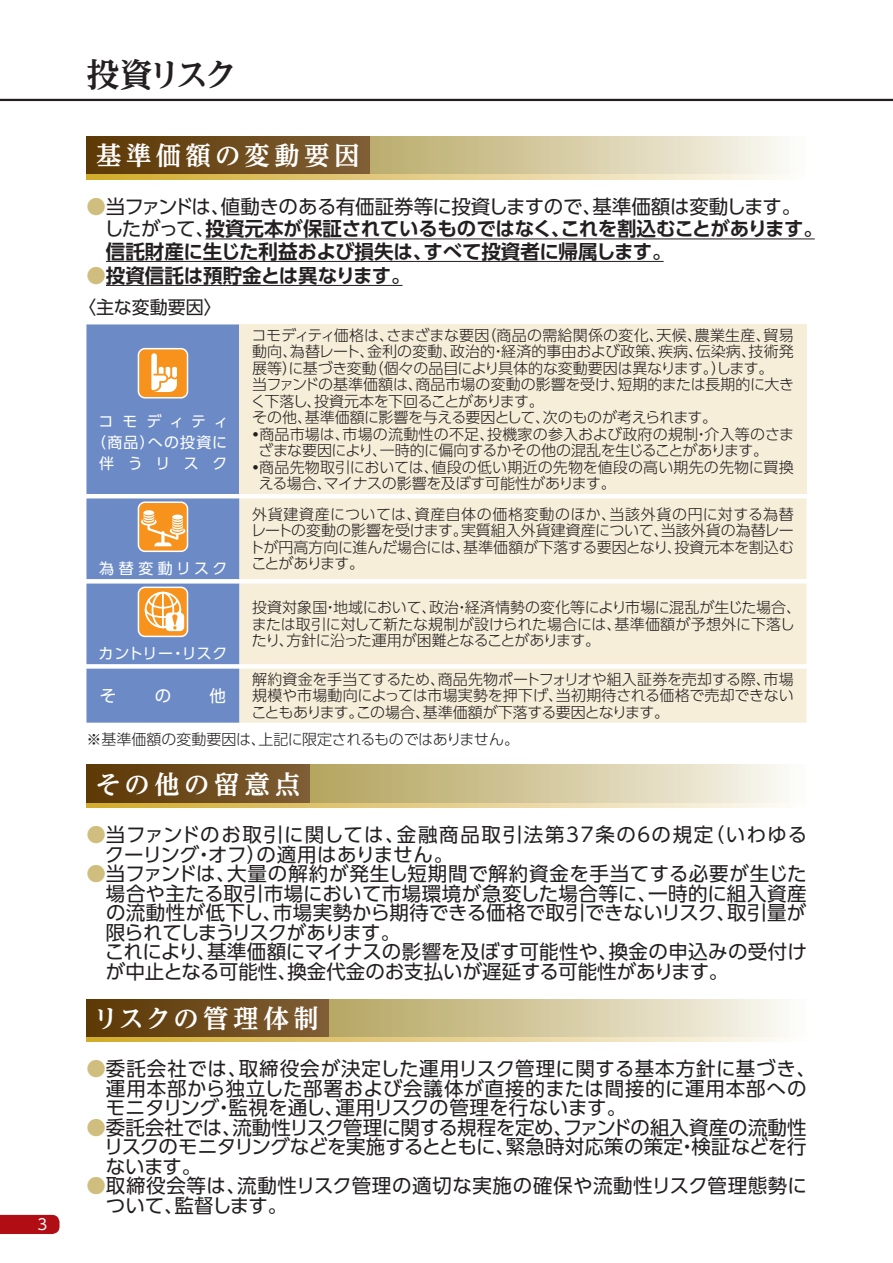
<style>
.page{position:relative;width:893px;height:1263px;background:#fff}
.page>*{position:absolute;margin:0;border:0;box-sizing:border-box;transform-origin:0 0}
.t1{font:700 33px "UD Reimin Pro";letter-spacing:-.125em;color:#231f20}
.t2{font:700 25.5px "UD Reimin Pro";letter-spacing:.17em;color:#fff}
.t3{font:19.5px/19.5px "UD Shin Go Pro";letter-spacing:.005em;color:#231f20}
.t4{font:19.5px/19.5px "UD Shin Go Pro";letter-spacing:.03em;color:#231f20}
.t5{font:700 19.5px/22.5px "UD Shin Go Pro De";letter-spacing:-.01em;color:#231f20}
.t6{font:19.5px/19.5px "UD Shin Go Pro";letter-spacing:.045em;color:#231f20}
.t7{font:19.5px/19.5px "UD Shin Go Pro";letter-spacing:.025em;color:#231f20}
.t8{font:19.5px "UD Shin Go Pro";letter-spacing:-.025em;color:#231f20}
.t9{font:18px "UD Shin Go Pro";color:#231f20}
.t10{font:16.5px "UD Shin Go Pro";color:#fff}
.t11{font:300 15px/16.5px "UD Shin Go Pro";letter-spacing:-.005em;color:#231f20;text-align:justify}
.t12{font:300 15px "UD Shin Go Pro";letter-spacing:.015em;color:#231f20}
.t13{font:300 15px "UD Shin Go Pro";letter-spacing:-.035em;color:#231f20}
.t14{font:300 15px "UD Shin Go Pro";letter-spacing:-.03em;color:#231f20}
.t15{font:300 15px "UD Shin Go Pro";letter-spacing:-.04em;color:#231f20}
.t16{font:15px/21px "UD Shin Go Pro";letter-spacing:.495em;color:#fff;text-align:center}
.t17{font:15px "UD Shin Go Pro";letter-spacing:.025em;color:#fff}
.t18{font:15px "UD Shin Go Pro";letter-spacing:.265em;color:#fff}
.t19{font:15px "UD Shin Go Pro";letter-spacing:.22em;color:#fff}
.s1{color:#cfbe7d}
.s2{font-family:"UD Shin Go Pro";font-weight:400}
.s3{font-family:"UD Shin Go Pro";font-weight:400;color:#cfbe7d}
.s4{font-weight:700}
</style>
<div class="page">
<svg style="left:0;top:1215px;width:60px;height:19px"></svg>
<hr style="left:0;top:99px;width:893px;height:2px;background:#231f20">
<svg style="left:369px;top:136px;width:418px;height:39px;background:#d9d0ab"></svg>
<div style="left:86px;top:136px;width:283px;height:39px;background:linear-gradient(to right,#5c3804,#7f5e35)"></div>
<svg style="left:86px;top:175px;width:696px;height:4px;background:#e5cf8c"></svg>
<hr style="left:205px;top:238px;width:610px;height:1px;background:#231f20">
<hr style="left:106px;top:261px;width:558px;height:1px;background:#231f20">
<hr style="left:106px;top:285px;width:296px;height:1px;background:#231f20">
<div style="left:86px;top:324px;width:153px;height:399px;background:#6c8bc6"></div>
<div style="left:239px;top:324px;width:567px;height:170px;background:#f6eed9"></div>
<div style="left:239px;top:498px;width:567px;height:225px;background:#f6eed9"></div>
<div style="left:138px;top:349px;width:49px;height:49px;background:#f7931d;border-radius:7px"></div>
<div style="left:138px;top:348px;width:50px;height:50px;border:2px solid #fff;border-radius:7px"></div>
<svg style="left:151px;top:353px;width:26px;height:39px"></svg>
<div style="left:138px;top:502px;width:49px;height:49px;background:#f7931d;border-radius:7px"></div>
<div style="left:138px;top:501px;width:50px;height:51px;border:2px solid #fff;border-radius:7px"></div>
<svg style="left:141px;top:510px;width:44px;height:36px"></svg>
<div style="left:138px;top:587px;width:49px;height:49px;background:#f7931d;border-radius:7px"></div>
<div style="left:138px;top:586px;width:50px;height:51px;border:2px solid #fff;border-radius:7px"></div>
<div style="left:166px;top:612px;width:18px;height:19px;background:#fff;border-radius:4px"></div>
<svg style="left:144px;top:591px;width:38px;height:38px"></svg>
<svg style="left:310px;top:765px;width:477px;height:38px;background:#d5cba3"></svg>
<div style="left:86px;top:765px;width:224px;height:38px;background:linear-gradient(to right,#5c3804,#7f5e35)"></div>
<svg style="left:86px;top:803px;width:696px;height:5px;background:#e5cf8c"></svg>
<svg style="left:329px;top:999px;width:458px;height:38px;background:#d6cca6"></svg>
<div style="left:86px;top:999px;width:243px;height:38px;background:linear-gradient(to right,#5c3804,#7f5e36)"></div>
<svg style="left:86px;top:1037px;width:696px;height:5px;background:#e5cf8c"></svg>
<p class="t19" style="left:38px;top:1212px;width:11px">3</p>
<h1 class="t1" style="left:86px;top:48px;width:152px">投資リスク</h1>
<h2 class="t2" style="left:96px;top:135px;width:265px">基準価額の変動要因</h2>
<h3 class="t8" style="left:86px;top:190px;width:716px"><span class="s1">●</span>当ファンドは、値動きのある有価証券等に投資しますので、基準価額は変動します。</h3>
<h3 class="t5" style="left:104px;top:217px;width:720px"><span class="s2">したがって、</span>投資元本が保証されているものではなく、これを割込むことがあります。信託財産に生じた利益および損失は、すべて投資者に帰属します。</h3>
<h3 class="t5" style="left:86px;top:263px;width:326px"><span class="s3">●</span>投資信託は預貯金とは異なります。</h3>
<p class="t9" style="left:78px;top:293px;width:145px">〈主な変動要因〉</p>
<p class="t16" style="left:91px;top:410px;width:139px">コモディティ（商品）への投資に伴うリスク</p>
<p class="t18" style="left:99px;top:556px;width:130px">為替変動リスク</p>
<p class="t17" style="left:99px;top:641px;width:130px">カントリー・リスク</p>
<p class="t12" style="left:252px;top:323px;width:544px">コモディティ価格は、さまざまな要因（商品の需給関係の変化、天候、農業生産、貿易</p>
<p class="t11" style="left:252px;top:343px;width:543px">動向、為替レート、金利の変動、政治的・経済的事由および政策、疾病、伝染病、技術発</p>
<p class="t11" style="left:252px;top:359px;width:523px">展等）に基づき変動（個々の品目により具体的な変動要因は異なります。）します。</p>
<p class="t11" style="left:252px;top:376px;width:543px">当ファンドの基準価額は、商品市場の変動の影響を受け、短期的または長期的に大き</p>
<p class="t15" style="left:251px;top:389px;width:294px">く下落し、投資元本を下回ることがあります。</p>
<p class="t11" style="left:252px;top:409px;width:466px">その他、基準価額に影響を与える要因として、次のものが考えられます。</p>
<p class="t12" style="left:248px;top:422px;width:547px"><span class="s4">・</span>商品市場は、市場の流動性の不足、投機家の参入および政府の規制・介入等のさま</p>
<p class="t13" style="left:259px;top:438px;width:511px">ざまな要因により、一時的に偏向するかその他の混乱を生じることがあります。</p>
<p class="t11" style="left:248px;top:458px;width:547px"><span class="s4">・</span>商品先物取引においては、値段の低い期近の先物を値段の高い期先の先物に買換</p>
<p class="t14" style="left:259px;top:471px;width:359px">える場合、マイナスの影響を及ぼす可能性があります。</p>
<p class="t11" style="left:249px;top:505px;width:546px">外貨建資産については、資産自体の価格変動のほか、当該外貨の円に対する為替レートの変動の影響を受けます。実質組入外貨建資産について、当該外貨の為替レートが円高方向に進んだ場合には、基準価額が下落する要因となり、投資元本を割込むことがあります。</p>
<p class="t11" style="left:252px;top:599px;width:551px;text-align:left">投資対象国・地域において、政治・経済情勢の変化等により市場に混乱が生じた場合、または取引に対して新たな規制が設けられた場合には、基準価額が予想外に下落したり、方針に沿った運用が困難となることがあります。</p>
<p class="t11" style="left:251px;top:670px;width:544px">解約資金を手当てするため、商品先物ポートフォリオや組入証券を売却する際、市場規模や市場動向によっては市場実勢を押下げ、当初期待される価格で売却できないこともあります。この場合、基準価額が下落する要因となります。</p>
<p class="t11" style="left:86px;top:730px;width:434px">※基準価額の変動要因は、上記に限定されるものではありません。</p>
<h2 class="t2" style="left:95px;top:763px;width:206px">その他の留意点</h2>
<h3 class="t6" style="left:105px;top:824px;width:704px;text-indent:-18px"><span class="s1">●</span>当ファンドのお取引に関しては、金融商品取引法第37条の６の規定（いわゆるクーリング・オフ）の適用はありません。</h3>
<h3 class="t3" style="left:105px;top:863px;width:703px;text-indent:-18px"><span class="s1">●</span>当ファンドは、大量の解約が発生し短期間で解約資金を手当てする必要が生じた場合や主たる取引市場において市場環境が急変した場合等に、一時的に組入資産の流動性が低下し、市場実勢から期待できる価格で取引できないリスク、取引量が限られてしまうリスクがあります。<br>これにより、基準価額にマイナスの影響を及ぼす可能性や、換金の申込みの受付けが中止となる可能性、換金代金のお支払いが遅延する可能性があります。</h3>
<h2 class="t2" style="left:93px;top:997px;width:227px">リスクの管理体制</h2>
<h3 class="t4" style="left:106px;top:1059px;width:711px;text-indent:-19px"><span class="s1">●</span>委託会社では、取締役会が決定した運用リスク管理に関する基本方針に基づき、運用本部から独立した部署および会議体が直接的または間接的に運用本部へのモニタリング・監視を通し、運用リスクの管理を行ないます。</h3>
<h3 class="t3" style="left:104px;top:1117px;width:704px;text-align:justify;text-indent:-18px"><span class="s1">●</span>委託会社では、流動性リスク管理に関する規程を定め、ファンドの組入資産の流動性リスクのモニタリングなどを実施するとともに、緊急時対応策の策定・検証などを行ないます。</h3>
<h3 class="t7" style="left:106px;top:1176px;width:703px;text-indent:-19px"><span class="s1">●</span>取締役会等は、流動性リスク管理の適切な実施の確保や流動性リスク管理態勢について、監督します。</h3>
<p class="t10" style="left:100px;top:682px;width:18px">そ</p>
<p class="t10" style="left:155px;top:682px;width:18px">の</p>
<p class="t10" style="left:209px;top:682px;width:18px">他</p>
</div>
